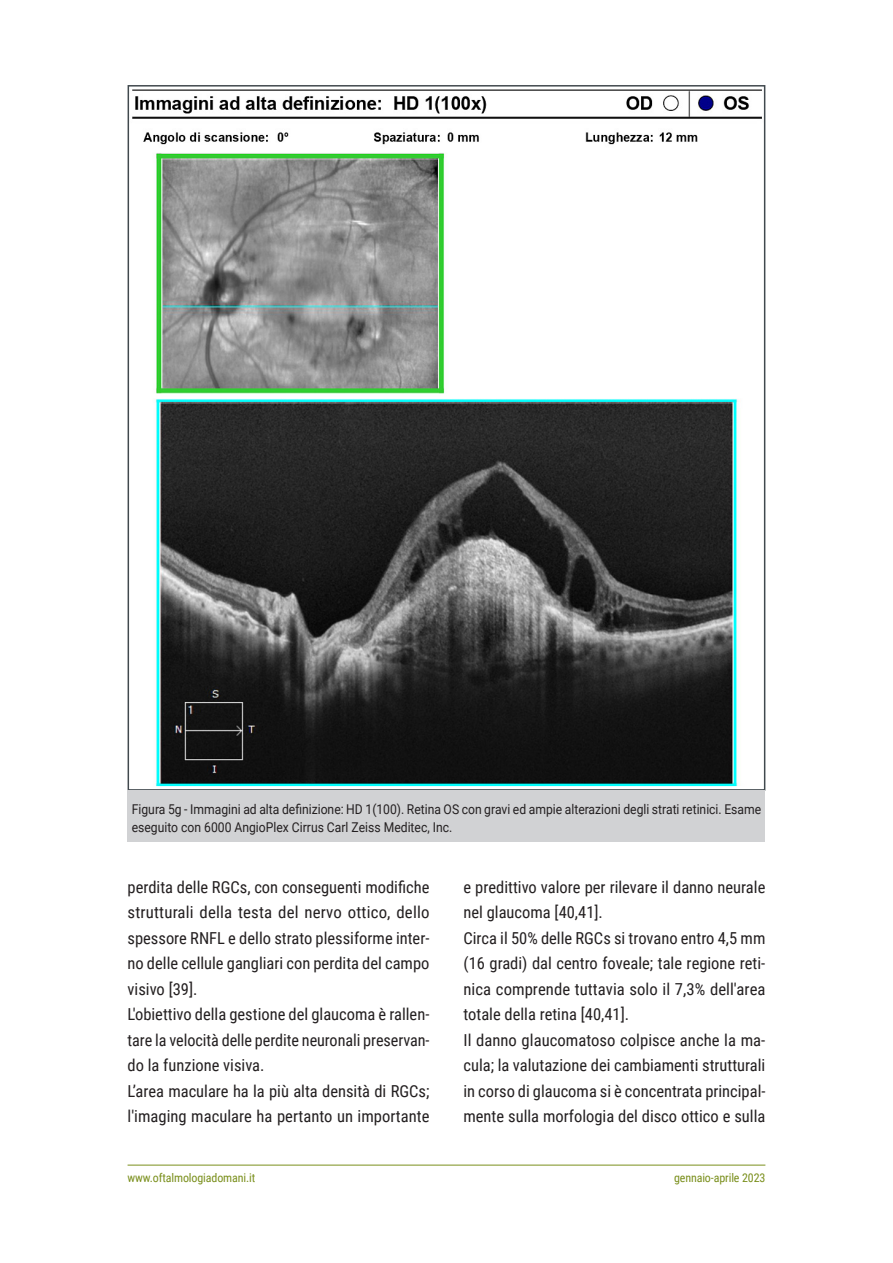
<style>
.page{position:relative;width:893px;height:1263px;background:#fff}
.page>*{position:absolute;margin:0;border:0;box-sizing:border-box;transform-origin:0 0}
.t1{font:16.5px/25.5px "Roboto Condensed";color:#231f20}
.t2{font:13.5px/18px "Roboto";color:#231f20;scale:.9 1}
.t3{font:12px "Roboto Condensed";letter-spacing:-.01em;color:#7a8f1c}
</style>
<div class="page">
<hr style="left:128px;top:1165px;width:637px;height:1px;background:#7a8f1c">
<img style="left:132px;top:89px;width:630px;height:698px">
<div style="left:128px;top:791px;width:637px;height:51px;background:#d1d2d4"></div>
<p class="t2" style="left:132px;top:800px;width:701px">Figura 5g - Immagini ad alta definizione: HD 1(100). Retina OS con gravi ed ampie alterazioni degli strati retinici. Esame eseguito con 6000 AngioPlex Cirrus Carl Zeiss Meditec, Inc.</p>
<p class="t1" style="left:128px;top:873px;width:303px">perdita delle RGCs, con conseguenti modifiche strutturali della testa del nervo ottico, dello spessore RNFL e dello strato plessiforme inter&shy;no delle cellule gangliari con perdita del campo visivo [39].<br>L'obiettivo della gestione del glaucoma è rallen&shy;tare la velocità delle perdite neuronali preservan&shy;do la funzione visiva.<br>L’area maculare ha la più alta densità di RGCs; l'imaging maculare ha pertanto un importante</p>
<p class="t1" style="left:463px;top:873px;width:304px">e predittivo valore per rilevare il danno neurale nel glaucoma [40,41].<br>Circa il 50% delle RGCs si trovano entro 4,5 mm (16 gradi) dal centro foveale; tale regione reti&shy;nica comprende tuttavia solo il 7,3% dell'area totale della retina [40,41].<br>Il danno glaucomatoso colpisce anche la ma&shy;cula; la valutazione dei cambiamenti strutturali in corso di glaucoma si è concentrata principal&shy;mente sulla morfologia del disco ottico e sulla</p>
<p class="t3" style="left:128px;top:1169px;width:129px">www.oftalmologiadomani.it</p>
<p class="t3" style="left:674px;top:1169px;width:93px">gennaio-aprile 2023</p>
</div>
